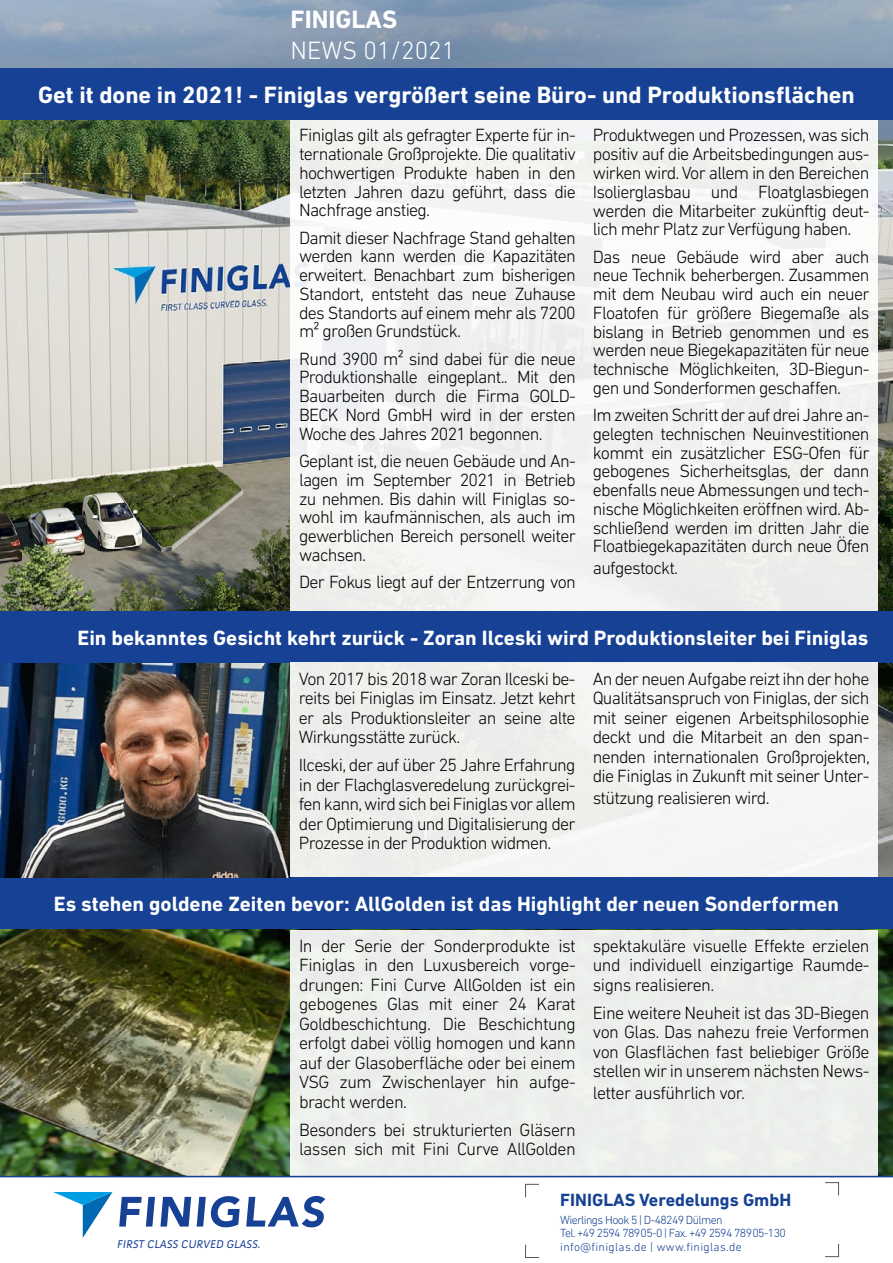
<style>
.page{position:relative;width:893px;height:1263px;background:#fff}
.page>*{position:absolute;margin:0;border:0;box-sizing:border-box;transform-origin:0 0}
.t1{font:300 25.5px "DIN Next LT Pro";color:#fff}
.t2{font:700 25.5px "DIN Next LT Pro";color:#fff}
.t3{font:700 24px "DIN Next LT Pro";color:#fff}
.t4{font:700 21px "DIN Next LT Pro";color:#fff}
.t5{font:300 18px/18.8px "DIN Next LT Pro";letter-spacing:-.04em;color:#000;text-align:justify}
.t6{font:700 18px "DIN Next LT Pro";color:#164194}
.t7{font:300 12px/13.5px "DIN Next LT Pro";letter-spacing:-.05em;color:#164194}
.t8{font:italic 11.55px "Anivers";color:#164194}
</style>
<div class="page">
<img style="left:0;top:0;width:893px;height:1176px">
<svg style="left:53px;top:1192px;width:60px;height:46px"></svg>
<svg style="left:119px;top:1197px;width:72px;height:29px"></svg>
<svg style="left:197px;top:1196px;width:43px;height:31px"></svg>
<svg style="left:246px;top:1196px;width:79px;height:31px"></svg>
<svg style="left:525px;top:1244px;width:14px;height:14px"></svg>
<svg style="left:825px;top:1243px;width:14px;height:14px"></svg>
<svg style="left:825px;top:1182px;width:14px;height:14px"></svg>
<svg style="left:525px;top:1183px;width:14px;height:15px"></svg>
<div style="left:291px;top:119px;width:587px;height:492px;background:#f3f4f3"></div>
<div style="left:291px;top:930px;width:587px;height:246px;background:#ecefec"></div>
<div style="left:0;top:68px;width:893px;height:51px;background:#164194"></div>
<div style="left:0;top:877px;width:893px;height:52px;background:#164194"></div>
<hr style="left:0;top:1176px;width:893px;height:1px;background:#164194">
<img style="left:0;top:663px;width:290px;height:214px">
<div style="left:0;top:611px;width:893px;height:52px;background:#164194"></div>
<div style="left:290px;top:663px;width:588px;height:214px;background:#f3f3f2"></div>
<h1 class="t2" style="left:291px;top:5px;width:108px">FINIGLAS</h1>
<h1 class="t1" style="left:291px;top:35px;width:166px">NEWS 01/2021</h1>
<h2 class="t3" style="left:38px;top:80px;width:818px">Get it done in 2021! - Finiglas vergrößert seine Büro- und Produktionsflächen</h2>
<p class="t5" style="left:299px;top:126px;width:278px">Finiglas gilt als gefragter Experte für in&shy;ternationale Großprojekte. Die qualitativ hochwertigen Produkte haben in den letzten Jahren dazu geführt, dass die Nachfrage anstieg.</p>
<p class="t5" style="left:299px;top:228px;width:278px">Damit dieser Nachfrage Stand gehalten werden kann werden die Kapazitäten erweitert. Benachbart zum bisherigen Standort, entsteht das neue Zuhause des Standorts auf einem mehr als 7200 m² großen Grundstück.</p>
<p class="t5" style="left:299px;top:349px;width:278px">Rund 3900 m² sind dabei für die neue Produktionshalle eingeplant.. Mit den Bauarbeiten durch die Firma GOLD-BECK Nord GmbH wird in der ersten Woche des Jahres 2021 begonnen.</p>
<p class="t5" style="left:299px;top:451px;width:278px">Geplant ist, die neuen Gebäude und An&shy;lagen im September 2021 in Betrieb zu nehmen. Bis dahin will Finiglas so&shy;wohl im kaufmännischen, als auch im gewerblichen Bereich personell weiter wachsen.</p>
<p class="t5" style="left:299px;top:572px;width:278px">Der Fokus liegt auf der Entzerrung von</p>
<p class="t5" style="left:593px;top:126px;width:278px">Produktwegen und Prozessen, was sich positiv auf die Arbeitsbedingungen aus&shy;wirken wird. Vor allem in den Bereichen Isolierglasbau und Floatglasbiegen werden die Mitarbeiter zukünftig deut&shy;lich mehr Platz zur Verfügung haben.</p>
<p class="t5" style="left:593px;top:247px;width:278px">Das neue Gebäude wird aber auch neue Technik beherbergen. Zusammen mit dem Neubau wird auch ein neuer Floatofen für größere Biegemaße als bislang in Betrieb genommen und es werden neue Biegekapazitäten für neue technische Möglichkeiten, 3D-Biegun&shy;gen und Sonderformen geschaffen.</p>
<p class="t5" style="left:593px;top:405px;width:278px">Im zweiten Schritt der auf drei Jahre an&shy;gelegten technischen Neuinvestitionen kommt ein zusätzlicher ESG-Ofen für gebogenes Sicherheitsglas, der dann ebenfalls neue Abmessungen und tech&shy;nische Möglichkeiten eröffnen wird. Ab&shy;schließend werden im dritten Jahr die Floatbiegekapazitäten durch neue Öfen</p>
<p class="t5" style="left:593px;top:558px;width:87px">aufgestockt.</p>
<p class="t4" style="left:77px;top:625px;width:792px">Ein bekanntes Gesicht kehrt zurück - Zoran Ilceski wird Produktionsleiter bei Finiglas</p>
<p class="t5" style="left:299px;top:668px;width:278px;line-height:19.5px">Von 2017 bis 2018 war Zoran Ilceski be&shy;reits bei Finiglas im Einsatz. Jetzt kehrt er als Produktionsleiter an seine alte Wirkungsstätte zurück.</p>
<p class="t5" style="left:299px;top:755px;width:278px;line-height:19.5px">Ilceski, der auf über 25 Jahre Erfahrung in der Flachglasveredelung zurückgrei&shy;fen kann, wird sich bei Finiglas vor allem der Optimierung und Digitalisierung der Prozesse in der Produktion widmen.</p>
<p class="t5" style="left:593px;top:668px;width:279px;line-height:19.5px">An der neuen Aufgabe reizt ihn der hohe Qualitätsanspruch von Finiglas, der sich mit seiner eigenen Arbeitsphilosophie deckt und die Mitarbeit an den span&shy;nenden internationalen Großprojekten, die Finiglas in Zukunft mit seiner Unter-</p>
<p class="t5" style="left:593px;top:788px;width:178px">stützung realisieren wird.</p>
<p class="t4" style="left:54px;top:891px;width:787px">Es stehen goldene Zeiten bevor: AllGolden ist das Highlight der neuen Sonderformen</p>
<p class="t8" style="left:117px;top:1238px;width:147px">FIRST CLASS CURVED GLASS.</p>
<p class="t5" style="left:299px;top:936px;width:278px;line-height:19.5px">In der Serie der Sonderprodukte ist Finiglas in den Luxusbereich vorge&shy;drungen: Fini Curve AllGolden ist ein gebogenes Glas mit einer 24 Karat Goldbeschichtung. Die Beschichtung erfolgt dabei völlig homogen und kann auf der Glasoberfläche oder bei einem VSG zum Zwischenlayer hin aufge&shy;bracht werden.</p>
<p class="t5" style="left:299px;top:1120px;width:278px;line-height:19.5px">Besonders bei strukturierten Gläsern lassen sich mit Fini Curve AllGolden</p>
<p class="t5" style="left:593px;top:936px;width:278px;line-height:19.5px">spektakuläre visuelle Effekte erzielen und individuell einzigartige Raumde&shy;signs realisieren.</p>
<p class="t5" style="left:593px;top:1003px;width:278px;line-height:19.5px">Eine weitere Neuheit ist das 3D-Biegen von Glas. Das nahezu freie Verformen von Glasflächen fast beliebiger Größe stellen wir in unserem nächsten News-</p>
<p class="t5" style="left:593px;top:1083px;width:154px">letter ausführlich vor.</p>
<p class="t6" style="left:560px;top:1189px;width:233px">FINIGLAS Veredelungs GmbH</p>
<p class="t7" style="left:560px;top:1213px;width:227px">Wierlings Hook 5 | D-48249 Dülmen<br>Tel. +49 2594 78905-0 | Fax. +49 2594 78905-130 info@finiglas.de | www.finiglas.de</p>
</div>
